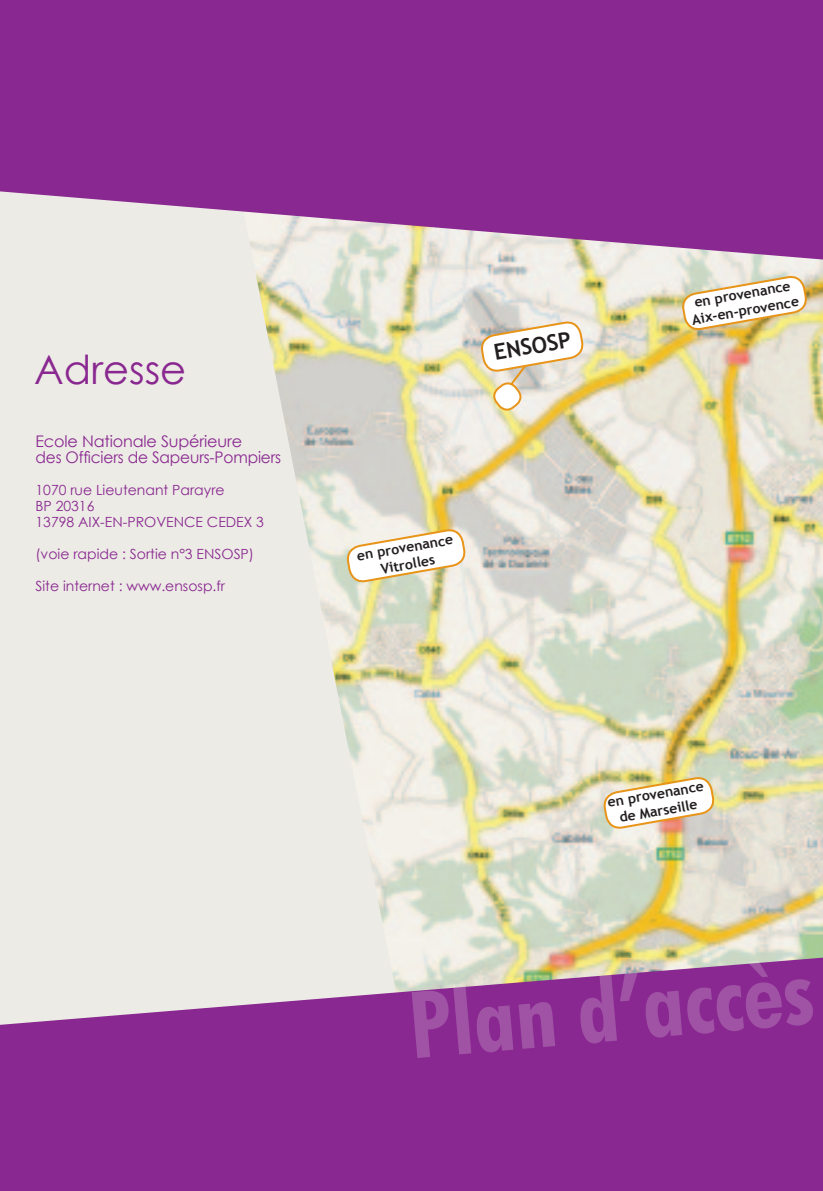
<style>
.page{position:relative;width:823px;height:1191px;background:#fff}
.page>*{position:absolute;margin:0;border:0;box-sizing:border-box;transform-origin:0 0}
.t1{font:40px "Century Gothic";color:#892890}
.t2{font:700 22px "Trebuchet MS";color:#231f20}
.t3{font:16px/16px "Century Gothic";letter-spacing:-.01em;color:#892890}
.t4{font:14px/16px "Century Gothic";color:#892890}
.t5{font:700 14px/16.8px "Trebuchet MS";color:#231f20;text-align:center}
</style>
<div class="page">
<div style="left:0;top:0;width:822px;height:1126px;background:#edebe6"></div>
<img style="left:255px;top:259px;width:567px;height:698px">
<svg style="left:0;top:957px;width:822px;height:234px;background:#97449c"></svg>
<svg style="left:411px;top:960px;width:401px;height:98px;background:#9b4e9c"></svg>
<svg style="left:345px;top:528px;width:121px;height:64px"></svg>
<svg style="left:680px;top:275px;width:127px;height:56px;background:#f0e7cd"></svg>
<img style="left:602px;top:776px;width:112px;height:54px">
<svg style="left:0;top:0;width:822px;height:259px;background:#95419a"></svg>
<svg style="left:479px;top:311px;width:105px;height:102px"></svg>
<h1 class="t1" style="left:34px;top:342px;width:154px">Adresse</h1>
<p class="t3" style="left:35px;top:433px;width:247px">Ecole Nationale Supérieure<br>des Officiers de Sapeurs-Pompiers</p>
<p class="t4" style="left:35px;top:481px;width:230px">1070 rue Lieutenant Parayre<br>BP 20316<br>13798 AIX-EN-PROVENCE CEDEX 3</p>
<p class="t4" style="left:35px;top:545px;width:220px">(voie rapide : Sortie n°3 ENSOSP)</p>
<p class="t4" style="left:35px;top:577px;width:191px">Site internet : www.ensosp.fr</p>
<h2 class="t2" style="left:491px;top:339px;width:80px;rotate:-10deg">ENSOSP</h2>
<p class="t5" style="left:355px;top:548px;width:99px;rotate:-10deg">en provenance<br>Vitrolles</p>
<p class="t5" style="left:687px;top:295px;width:110px;rotate:-10deg">en provenance<br>Aix-en-provence</p>
<p class="t5" style="left:606px;top:794px;width:99px;rotate:-10deg">en provenance de Marseille</p>
</div>
